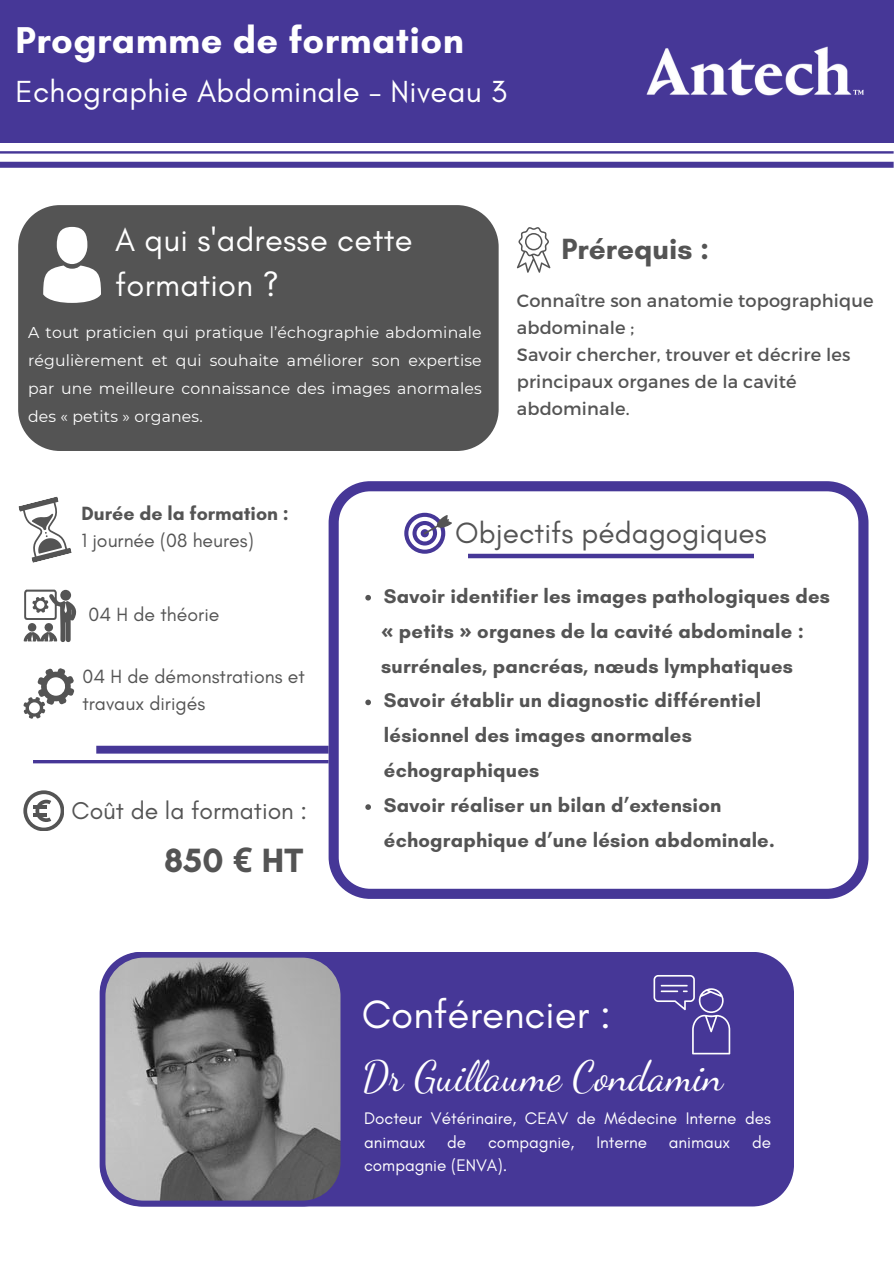
<style>
.page{position:relative;width:894px;height:1264px;background:#fff}
.page>*{position:absolute;margin:0;border:0;box-sizing:border-box;transform-origin:0 0}
.t1{font:41.4px "Dancing Script";color:#fff}
.t2{font:40.2px "Glacial Indifference";color:#fff}
.t3{font:700 37.95px "Glacial Indifference";letter-spacing:.01em;color:#fff}
.t4{font:700 34.2px "Glacial Indifference";color:#545454}
.t5{font:32.55px/45.6px "Glacial Indifference";letter-spacing:.01em;color:#fff}
.t6{font:31.05px "Glacial Indifference";letter-spacing:.01em;color:#fff}
.t7{font:29.85px "Glacial Indifference";color:#545454}
.t8{font:700 29.85px "Glacial Indifference";color:#545454}
.t9{font:24.75px "Glacial Indifference";color:#545454}
.t10{font:700 20.25px/34.8px "Glacial Indifference";letter-spacing:.01em;color:#545454}
.t11{font:19.5px/27px "Glacial Indifference";color:#545454}
.t12{font:700 19.5px "Glacial Indifference";color:#545454}
.t13{font:17.7px/27px "Montserrat";letter-spacing:.01em;color:#545454}
.t14{font:17.1px/23.7px "Glacial Indifference";color:#fff}
.t15{font:15.75px/28.2px "Montserrat";letter-spacing:.01em;color:#fff;text-align:justify}
.s1{font-family:"Noto Sans"}
</style>
<div class="page">
<div style="left:0;top:0;width:893px;height:143px;background:#463797"></div>
<div style="left:0;top:162px;width:893px;height:6px;background:#463797"></div>
<hr style="left:0;top:151px;width:893px;height:3px;background:#463797">
<div style="left:96px;top:745px;width:726px;height:8px;background:#463797"></div>
<hr style="left:33px;top:760px;width:726px;height:3px;background:#463797">
<svg style="left:328px;top:481px;width:540px;height:417px"></svg>
<div style="left:18px;top:205px;width:480px;height:246px;background:#545454"></div>
<div style="left:57px;top:227px;width:30px;height:37px;background:#fff;border-radius:50%"></div>
<svg style="left:43px;top:265px;width:58px;height:38px"></svg>
<svg style="left:404px;top:513px;width:51px;height:40px"></svg>
<svg style="left:516px;top:227px;width:34px;height:46px"></svg>
<svg style="left:18px;top:496px;width:54px;height:67px"></svg>
<svg style="left:24px;top:589px;width:52px;height:53px"></svg>
<svg style="left:23px;top:668px;width:51px;height:50px"></svg>
<svg style="left:365px;top:595px;width:6px;height:5px"></svg>
<svg style="left:365px;top:699px;width:6px;height:6px"></svg>
<svg style="left:365px;top:804px;width:6px;height:5px"></svg>
<svg style="left:23px;top:790px;width:41px;height:41px"></svg>
<svg style="left:34px;top:812px;width:13px;height:4px"></svg>
<hr style="left:34px;top:805px;width:13px;height:4px;background:#545454">
<div style="left:468px;top:553px;width:285px;height:5px;background:#463797"></div>
<div style="left:346px;top:952px;width:447px;height:254px;background:#463797"></div>
<svg style="left:100px;top:952px;width:246px;height:254px;background:#7f7d86"></svg>
<svg style="left:653px;top:974px;width:77px;height:80px;background:#5b4ea3"></svg>
<img style="left:646px;top:46px;width:218px;height:50px">
<p class="t3" style="left:16px;top:17px;width:449px">Programme de formation</p>
<p class="t6" style="left:16px;top:73px;width:493px">Echographie Abdominale - Niveau 3</p>
<h6 class="t5" style="left:115px;top:216px;width:299px">A qui s'adresse cette formation ?</h6>
<p class="t15" style="left:28px;top:318px;width:455px">A tout praticien qui pratique l’échographie abdominale régulièrement et qui souhaite améliorer son expertise par une meilleure connaissance des images anormales des « petits » organes.</p>
<p class="t8" style="left:561px;top:231px;width:149px">Prérequis :</p>
<p class="t13" style="left:516px;top:286px;width:358px">Connaître son anatomie topographique abdominale ;</p>
<p class="t13" style="left:516px;top:340px;width:335px">Savoir chercher, trouver et décrire les principaux organes de la cavité abdominale.</p>
<p class="t12" style="left:81px;top:501px;width:209px">Durée de la formation :</p>
<h1 class="t11" style="left:81px;top:526px;width:174px">1 journée (08 heures)</h1>
<h4 class="t11" style="left:88px;top:600px;width:132px">04 H de théorie</h4>
<p class="t11" style="left:82px;top:663px;width:224px">04 H de démonstrations et travaux dirigés</p>
<p class="t9" style="left:72px;top:795px;width:237px">Coût de la formation :</p>
<p class="t4" style="left:164px;top:839px;width:141px">850 <span class="s1">€</span> HT</p>
<p class="t7" style="left:455px;top:514px;width:313px">Objectifs pédagogiques</p>
<h4 class="t10" style="left:384px;top:578px;width:447px">Savoir identifier les images pathologiques des</h4>
<p class="t10" style="left:381px;top:613px;width:424px"><span class="s1">«</span> petits <span class="s1">»</span> organes de la cavité abdominale :</p>
<p class="t10" style="left:381px;top:648px;width:413px">surrénales, pancréas, nœuds lymphatiques</p>
<h5 class="t10" style="left:384px;top:683px;width:379px">Savoir établir un diagnostic différentiel lésionnel des images anormales échographiques</h5>
<p class="t10" style="left:384px;top:787px;width:392px">Savoir réaliser un bilan d’extension échographique d’une lésion abdominale.</p>
<p class="t2" style="left:362px;top:990px;width:250px">Conférencier :</p>
<p class="t1" style="left:362px;top:1052px;width:362px">Dr Guillaume Condamin</p>
<p class="t14" style="left:364px;top:1106px;width:408px">Docteur Vétérinaire, CEAV de Médecine Interne des animaux</p>
<p class="t14" style="left:447px;top:1129px;width:21px">de</p>
<p class="t14" style="left:488px;top:1129px;width:88px">compagnie,</p>
<p class="t14" style="left:596px;top:1129px;width:52px">Interne</p>
<p class="t14" style="left:668px;top:1129px;width:63px">animaux</p>
<p class="t14" style="left:751px;top:1129px;width:21px">de</p>
<p class="t14" style="left:364px;top:1153px;width:145px">compagnie (ENVA).</p>
</div>
